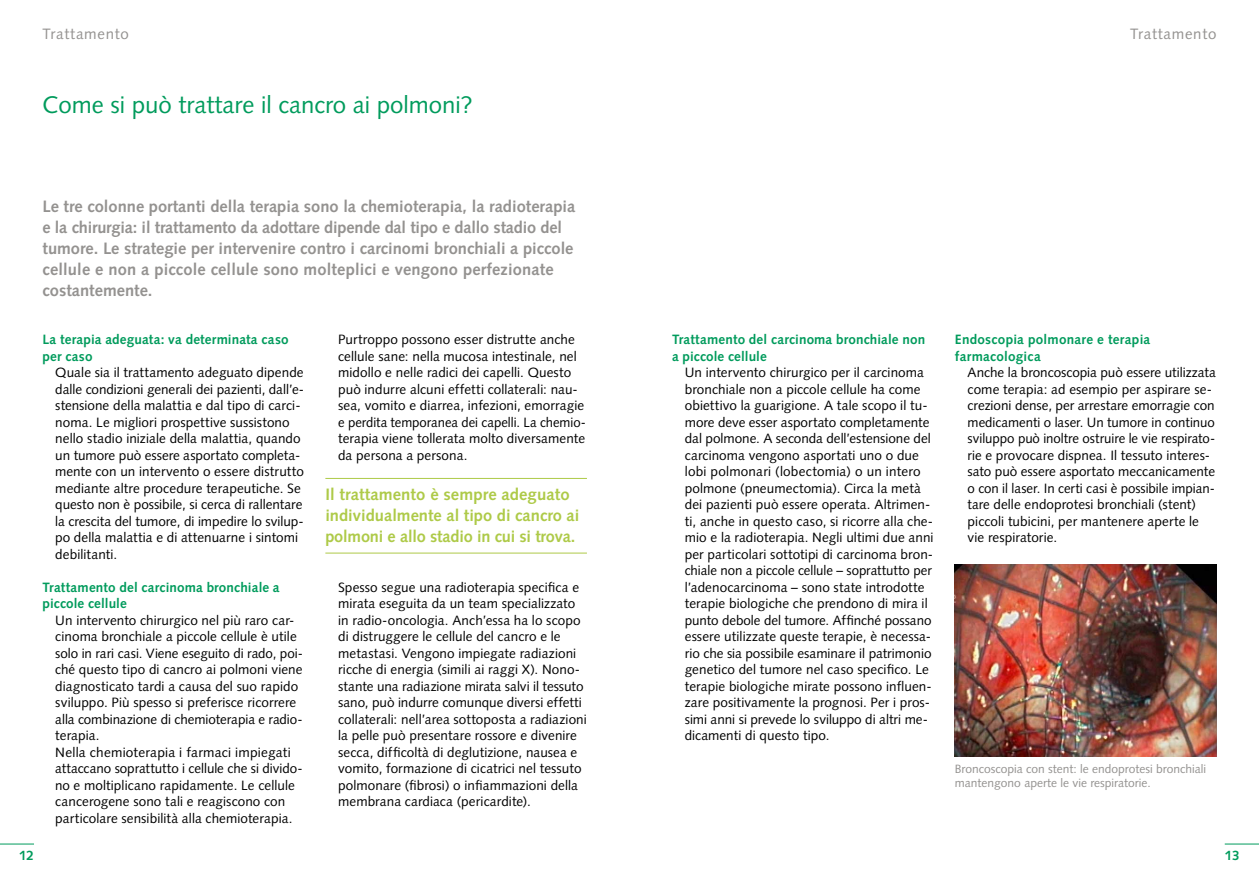
<style>
.page{position:relative;width:1259px;height:893px;background:#fff}
.page>*{position:absolute;margin:0;border:0;box-sizing:border-box;transform-origin:0 0}
.t1{font:24px "Syntax LT Std";color:#009b5c}
.t2{font:700 16.5px/21px "Syntax LT Std";color:#949290}
.t3{font:700 16.5px/21px "Syntax LT Std";color:#aeca48}
.t4{font:15px "Syntax LT Std";letter-spacing:.05em;color:#949290}
.t5{font:13.5px/16.5px "Syntax LT Std";letter-spacing:.005em;color:#000}
.t6{font:700 13.5px/16.5px "Syntax LT Std";letter-spacing:.01em;color:#009b5c}
.t7{font:12px/13.5px "Syntax LT Std";color:#949290}
</style>
<div class="page">
<hr style="left:0;top:844px;width:34px;height:1px;background:#009b5c">
<hr style="left:1224px;top:844px;width:35px;height:1px;background:#009b5c">
<hr style="left:325px;top:478px;width:262px;height:1px;background:#aeca48">
<hr style="left:325px;top:553px;width:262px;height:1px;background:#aeca48">
<img style="left:955px;top:565px;width:261px;height:192px">
<p class="t4" style="left:43px;top:25px;width:88px">Trattamento</p>
<p class="t4" style="left:1130px;top:25px;width:88px">Trattamento</p>
<h1 class="t1" style="left:43px;top:91px;width:432px">Come si può trattare il cancro ai polmoni?</h1>
<p class="t2" style="left:43px;top:196px;width:534px">Le tre colonne portanti della terapia sono la chemioterapia, la radioterapia e la chirurgia: il trattamento da adottare dipende dal tipo e dallo stadio del tumore. Le strategie per intervenire contro i carcinomi bronchiali a piccole cellule e non a piccole cellule sono molteplici e vengono perfezionate costantemente.</p>
<p class="t6" style="left:43px;top:331px;width:248px">La terapia adeguata: va determinata caso per caso</p>
<p class="t5" style="left:55px;top:364px;width:250px">Quale sia il trattamento adeguato dipende dalle condizioni generali dei pazienti, dall’e&shy;stensione della malattia e dal tipo di carci&shy;noma. Le migliori prospettive sussistono nello stadio iniziale della malattia, quando un tumore può essere asportato completa&shy;mente con un intervento o essere distrutto mediante altre procedure terapeutiche. Se questo non è possibile, si cerca di rallentare la crescita del tumore, di impedire lo svilup&shy;po della malattia e di attenuarne i sintomi debilitanti.</p>
<p class="t6" style="left:43px;top:579px;width:239px">Trattamento del carcinoma bronchiale a piccole cellule</p>
<p class="t5" style="left:55px;top:612px;width:249px">Un intervento chirurgico nel più raro car&shy;cinoma bronchiale a piccole cellule è utile solo in rari casi. Viene eseguito di rado, poi&shy;ché questo tipo di cancro ai polmoni viene diagnosticato tardi a causa del suo rapido sviluppo. Più spesso si preferisce ricorrere alla combinazione di chemioterapia e radio&shy;terapia.<br>Nella chemioterapia i farmaci impiegati attaccano soprattutto i cellule che si divido&shy;no e moltiplicano rapidamente. Le cellule cancerogene sono tali e reagiscono con particolare sensibilità alla chemioterapia.</p>
<p class="t5" style="left:338px;top:331px;width:249px">Purtroppo possono esser distrutte anche cellule sane: nella mucosa intestinale, nel midollo e nelle radici dei capelli. Questo può indurre alcuni effetti collaterali: nau&shy;sea, vomito e diarrea, infezioni, emorragie e perdita temporanea dei capelli. La chemio&shy;terapia viene tollerata molto diversamente da persona a persona.</p>
<p class="t3" style="left:325px;top:484px;width:256px">Il trattamento è sempre adeguato individualmente al tipo di cancro ai polmoni e allo stadio in cui si trova.</p>
<p class="t5" style="left:338px;top:579px;width:250px">Spesso segue una radioterapia specifica e mirata eseguita da un team specializzato in radio-oncologia. Anch’essa ha lo scopo di distruggere le cellule del cancro e le metastasi. Vengono impiegate radiazioni ricche di energia (simili ai raggi X). Nono&shy;stante una radiazione mirata salvi il tessuto sano, può indurre comunque diversi effetti collaterali: nell’area sottoposta a radiazioni la pelle può presentare rossore e divenire secca, difficoltà di deglutizione, nausea e vomito, formazione di cicatrici nel tessuto polmonare (fibrosi) o infiammazioni della membrana cardiaca (pericardite).</p>
<p class="t6" style="left:672px;top:331px;width:255px">Trattamento del carcinoma bronchiale non a piccole cellule</p>
<p class="t5" style="left:685px;top:364px;width:250px">Un intervento chirurgico per il carcinoma bronchiale non a piccole cellule ha come obiettivo la guarigione. A tale scopo il tu&shy;more deve esser asportato completamente dal polmone. A seconda dell’estensione del carcinoma vengono asportati uno o due lobi polmonari (lobectomia) o un intero polmone (pneumectomia). Circa la metà dei pazienti può essere operata. Altrimen&shy;ti, anche in questo caso, si ricorre alla che&shy;mio e la radioterapia. Negli ultimi due anni per particolari sottotipi di carcinoma bron&shy;chiale non a piccole cellule – soprattutto per l’adenocarcinoma – sono state introdotte terapie biologiche che prendono di mira il punto debole del tumore. Affinché possano essere utilizzate queste terapie, è necessa&shy;rio che sia possibile esaminare il patrimonio genetico del tumore nel caso specifico. Le terapie biologiche mirate possono influen&shy;zare positivamente la prognosi. Per i pros&shy;simi anni si prevede lo sviluppo di altri me&shy;dicamenti di questo tipo.</p>
<p class="t6" style="left:955px;top:331px;width:197px">Endoscopia polmonare e terapia farmacologica</p>
<p class="t5" style="left:967px;top:364px;width:250px">Anche la broncoscopia può essere utilizzata come terapia: ad esempio per aspirare se&shy;crezioni dense, per arrestare emorragie con medicamenti o laser. Un tumore in continuo sviluppo può inoltre ostruire le vie respirato&shy;rie e provocare dispnea. Il tessuto interes&shy;sato può essere asportato meccanicamente o con il laser. In certi casi è possibile impian&shy;tare delle endoprotesi bronchiali (stent) piccoli tubicini, per mantenere aperte le vie respiratorie.</p>
<p class="t7" style="left:955px;top:762px;width:253px">Broncoscopia con stent: le endoprotesi bronchiali mantengono aperte le vie respiratorie.</p>
<p class="t6" style="left:19px;top:847px;width:17px">12</p>
<p class="t6" style="left:1224px;top:847px;width:17px">13</p>
</div>
